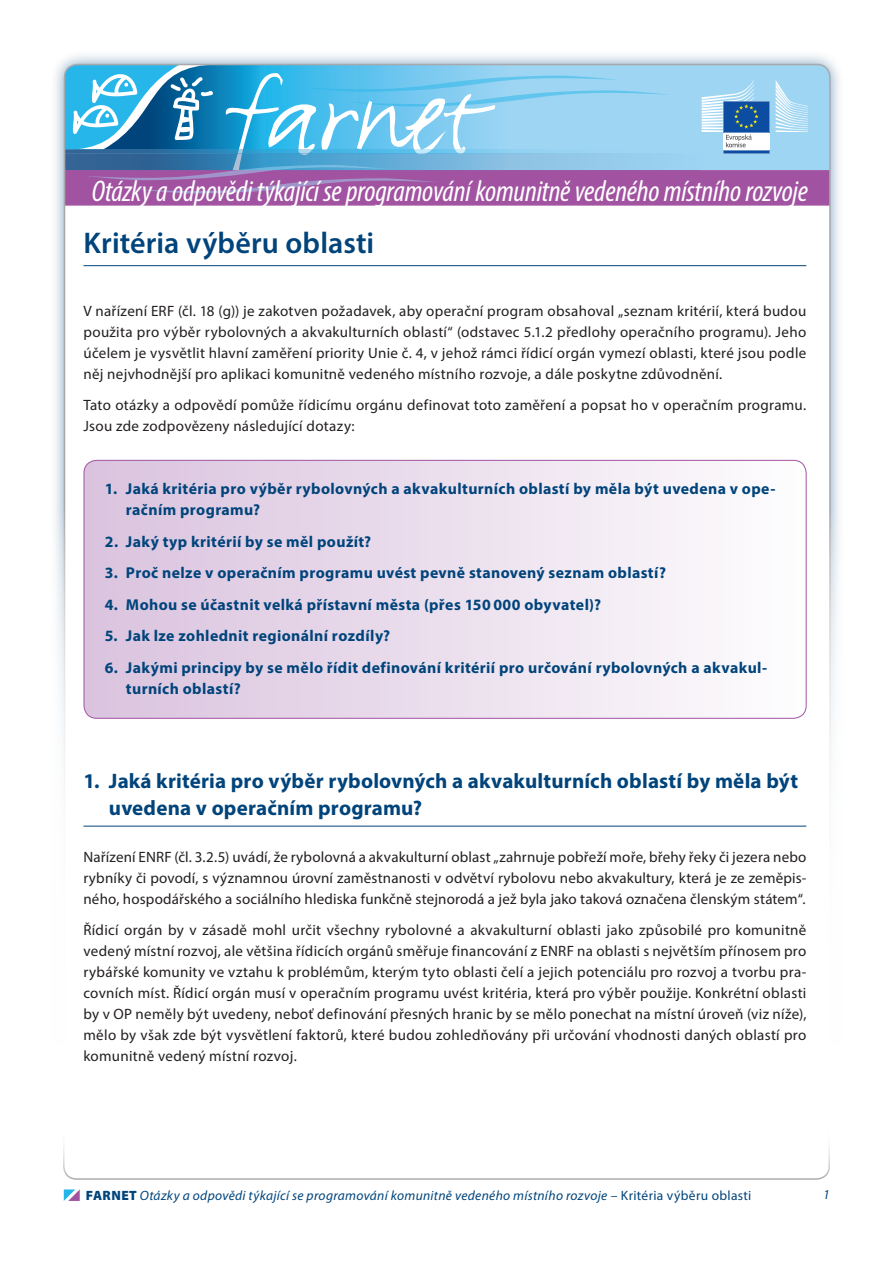
<style>
.page{position:relative;width:893px;height:1263px;background:#fff}
.page>*{position:absolute;margin:0;border:0;box-sizing:border-box;transform-origin:0 0}
.t1{font:italic condensed 30px "Myriad Pro";letter-spacing:-.005em;color:#fff}
.t2{font:600 30px "Myriad Pro";letter-spacing:.005em;color:#00447b}
.t3{font:700 21px/27px "Myriad Pro";letter-spacing:.01em;color:#00447b}
.t4{font:700 15.75px/21px "Myriad Pro";letter-spacing:.025em;color:#00447b}
.t5{font:15px/21px "Myriad Pro";letter-spacing:.02em;color:#231f20;text-align:justify}
.t6{font:italic 13.5px "Myriad Pro";letter-spacing:.02em;color:#00447b}
.s1{font-weight:900;font-style:normal}
.s2{font-style:normal}
</style>
<div class="page">
<div style="left:49px;top:49px;width:796px;height:1166px;background:#00447b;opacity:.5"></div>
<div style="left:65px;top:65px;width:765px;height:1135px;background:#fff;border-radius:13px"></div>
<div style="left:670px;top:65px;width:160px;height:105px;background:#9ed5f3"></div>
<div style="left:65px;top:154px;width:638px;height:17px;background:#9cd3f1"></div>
<hr style="left:65px;top:150px;width:638px;height:4px;background:#9ed5f3">
<div style="left:65px;top:170px;width:765px;height:36px;background:#a153a1;border:2px solid #a153a1"></div>
<div style="left:0;top:510px;width:893px;height:753px;background:#fff"></div>
<svg style="left:65px;top:65px;width:605px;height:132px"></svg>
<svg style="left:63px;top:1146px;width:767px;height:34px"></svg>
<svg style="left:64px;top:1189px;width:16px;height:12px"></svg>
<svg style="left:776px;top:80px;width:32px;height:52px;background:#b8e0f6"></svg>
<svg style="left:702px;top:80px;width:67px;height:74px"></svg>
<svg style="left:84px;top:460px;width:722px;height:258px"></svg>
<div style="left:84px;top:460px;width:722px;height:259px;border:1px solid #a153a1;border-radius:13px"></div>
<hr style="left:83px;top:265px;width:723px;height:1px;background:#00447b">
<hr style="left:83px;top:826px;width:723px;height:1px;background:#00447b">
<h1 class="t1" style="left:92px;top:173px;width:718px">Otázky a odpovědi týkající se programování komunitně vedeného místního rozvoje</h1>
<h1 class="t2" style="left:83px;top:223px;width:292px">Kritéria výběru oblasti</h1>
<p class="t5" style="left:83px;top:300px;width:724px">V nařízení ERF (čl. 18 (g)) je zakotven požadavek, aby operační program obsahoval „seznam kritérií, která budou použita pro výběr rybolovných a akvakulturních oblastí“ (odstavec 5.1.2 předlohy operačního programu). Jeho účelem je vysvětlit hlavní zaměření priority Unie č. 4, v jehož rámci řídicí orgán vymezí oblasti, které jsou podle něj nejvhodnější pro aplikaci komunitně vedeného místního rozvoje, a dále poskytne zdůvodnění.</p>
<p class="t5" style="left:83px;top:394px;width:724px">Tato otázky a odpovědí pomůže řídicímu orgánu definovat toto zaměření a popsat ho v operačním programu.<br>Jsou zde zodpovězeny následující dotazy:</p>
<p class="t4" style="left:126px;top:478px;width:651px;text-indent:-21px">1. Jaká kritéria pro výběr rybolovných a akvakulturních oblastí by měla být uvedena v ope&shy;račním programu?</p>
<p class="t4" style="left:105px;top:530px;width:268px">2. Jaký typ kritérií by se měl použít?</p>
<p class="t4" style="left:105px;top:562px;width:563px">3. Proč nelze v operačním programu uvést pevně stanovený seznam oblastí?</p>
<p class="t4" style="left:105px;top:593px;width:498px">4. Mohou se účastnit velká přístavní města (přes 150 000 obyvatel)?</p>
<p class="t4" style="left:105px;top:625px;width:287px">5. Jak lze zohlednit regionální rozdíly?</p>
<p class="t4" style="left:126px;top:656px;width:643px;text-indent:-21px">6. Jakými principy by se mělo řídit definování kritérií pro určování rybolovných a akvakul&shy;turních oblastí?</p>
<h2 class="t3" style="left:109px;top:767px;width:691px;text-indent:-26px">1. Jaká kritéria pro výběr rybolovných a akvakulturních oblastí by měla být uvedena v operačním programu?</h2>
<p class="t5" style="left:83px;top:846px;width:724px">Nařízení ENRF (čl. 3.2.5) uvádí, že rybolovná a akvakulturní oblast „zahrnuje pobřeží moře, břehy řeky či jezera nebo rybníky či povodí, s významnou úrovní zaměstnanosti v odvětví rybolovu nebo akvakultury, která je ze zeměpis&shy;ného, hospodářského a sociálního hlediska funkčně stejnorodá a jež byla jako taková označena členským státem“.</p>
<p class="t5" style="left:83px;top:919px;width:724px">Řídicí orgán by v zásadě mohl určit všechny rybolovné a akvakulturní oblasti jako způsobilé pro komunitně vedený místní rozvoj, ale většina řídicích orgánů směřuje financování z ENRF na oblasti s největším přínosem pro rybářské komunity ve vztahu k problémům, kterým tyto oblasti čelí a jejich potenciálu pro rozvoj a tvorbu pra&shy;covních míst. Řídicí orgán musí v operačním programu uvést kritéria, která pro výběr použije. Konkrétní oblasti by v OP neměly být uvedeny, neboť definování přesných hranic by se mělo ponechat na místní úroveň (viz níže), mělo by však zde být vysvětlení faktorů, které budou zohledňovány při určování vhodnosti daných oblastí pro komunitně vedený místní rozvoj.</p>
<p class="t6" style="left:86px;top:1187px;width:667px"><span class="s1">FARNET</span> Otázky a odpovědi týkající se programování komunitně vedeného místního rozvoje <span class="s2">– Kritéria výběru oblasti</span></p>
<p class="t6" style="left:823px;top:1186px;width:8px">1</p>
</div>
